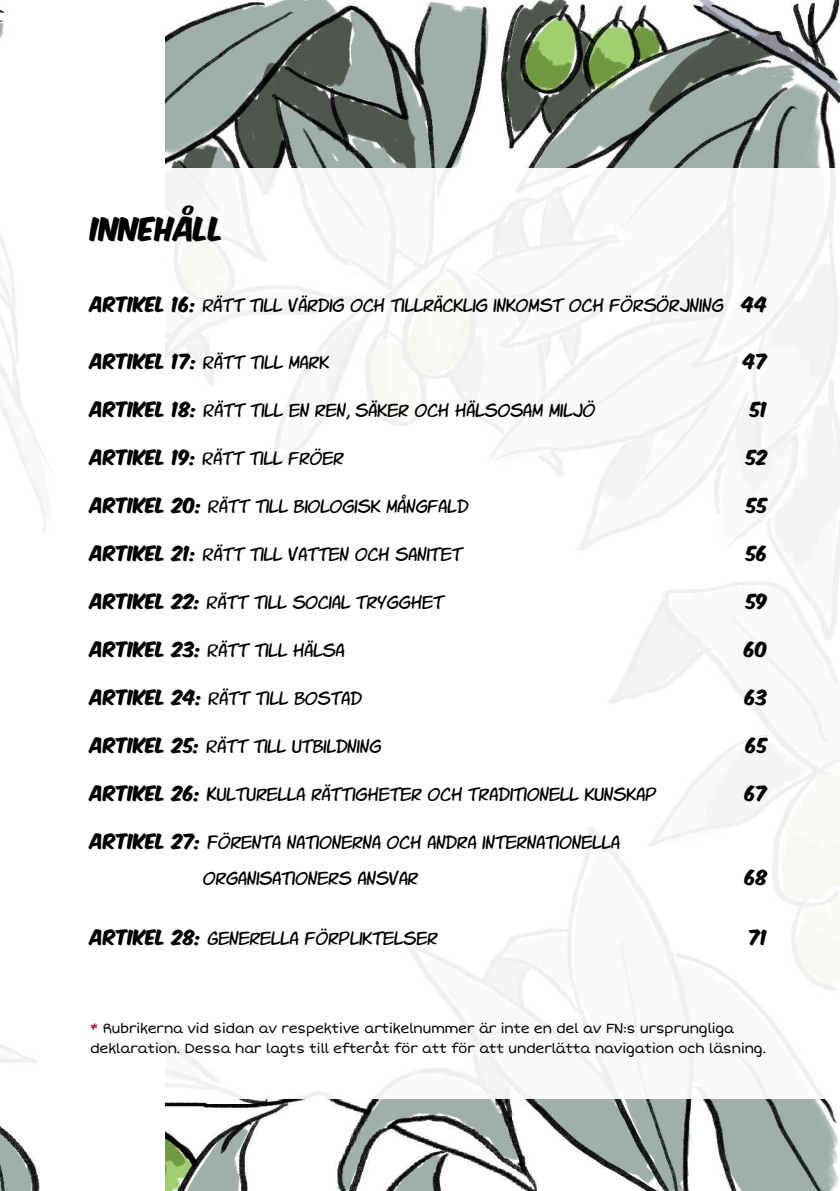
<style>
.page{position:relative;width:840px;height:1191px;background:#fff}
.page>*{position:absolute;margin:0;border:0;box-sizing:border-box;transform-origin:0 0}
.t1{font:28px "Komika Axis";color:#000}
.t2{font:18px/36px "Komika Slim";color:#000}
.t3{font:18px "Komika Axis";color:#000}
.t4{font:14px/20px "Short Stack";letter-spacing:-.04em;color:#000}
.s1{font-family:"Komika Axis"}
.s2{color:#a9132a}
</style>
<div class="page">
<img style="left:165px;top:0;width:674px;height:1191px">
<img style="left:0;top:10px;width:40px;height:1181px">
<div style="left:0;top:169px;width:839px;height:930px;background:#fff"></div>
<h1 class="t1" style="left:91px;top:214px;width:135px">INNEHÅLL</h1>
<p class="t2" style="left:90px;top:286px;width:678px"><span class="s1">ARTIKEL 16:</span> RÄTT TILL VÄRDIG OCH TILLRÄCKLIG INKOMST OCH FÖRSÖRJNING <span class="s1">44</span></p>
<p class="t2" style="left:90px;top:343px;width:240px"><span class="s1">ARTIKEL 17:</span> RÄTT TILL MARK</p>
<p class="t3" style="left:743px;top:352px;width:26px">47</p>
<p class="t2" style="left:90px;top:391px;width:506px"><span class="s1">ARTIKEL 18:</span> RÄTT TILL EN REN, SÄKER OCH HÄLSOSAM MILJÖ</p>
<p class="t3" style="left:749px;top:400px;width:19px">51</p>
<p class="t2" style="left:90px;top:439px;width:255px"><span class="s1">ARTIKEL 19:</span> RÄTT TILL FRÖER</p>
<p class="t3" style="left:745px;top:448px;width:23px">52</p>
<p class="t2" style="left:90px;top:487px;width:380px"><span class="s1">ARTIKEL 20:</span> RÄTT TILL BIOLOGISK MÅNGFALD</p>
<p class="t3" style="left:746px;top:496px;width:23px">55</p>
<p class="t2" style="left:90px;top:535px;width:373px"><span class="s1">ARTIKEL 21:</span> RÄTT TILL VATTEN OCH SANITET</p>
<p class="t3" style="left:745px;top:544px;width:23px">56</p>
<p class="t2" style="left:90px;top:583px;width:355px"><span class="s1">ARTIKEL 22:</span> RÄTT TILL SOCIAL TRYGGHET</p>
<p class="t3" style="left:745px;top:592px;width:23px">59</p>
<p class="t2" style="left:90px;top:631px;width:256px"><span class="s1">ARTIKEL 23:</span> RÄTT TILL HÄLSA</p>
<p class="t3" style="left:744px;top:640px;width:25px">60</p>
<p class="t2" style="left:90px;top:679px;width:273px"><span class="s1">ARTIKEL 24:</span> RÄTT TILL BOSTAD</p>
<p class="t3" style="left:744px;top:688px;width:24px">63</p>
<p class="t2" style="left:90px;top:727px;width:292px"><span class="s1">ARTIKEL 25:</span> RÄTT TILL UTBILDNING</p>
<p class="t3" style="left:745px;top:736px;width:23px">65</p>
<p class="t2" style="left:90px;top:775px;width:567px"><span class="s1">ARTIKEL 26:</span> KULTURELLA RÄTTIGHETER OCH TRADITIONELL KUNSKAP</p>
<p class="t3" style="left:744px;top:784px;width:24px">67</p>
<p class="t2" style="left:203px;top:823px;width:418px;text-indent:-113px"><span class="s1">ARTIKEL 27:</span> FÖRENTA NATIONERNA OCH ANDRA INTERNATIONELLA<br>ORGANISATIONERS ANSVAR</p>
<p class="t3" style="left:744px;top:868px;width:24px">68</p>
<p class="t2" style="left:90px;top:919px;width:349px"><span class="s1">ARTIKEL 28:</span> GENERELLA FÖRPLIKTELSER</p>
<p class="t3" style="left:748px;top:928px;width:20px">71</p>
<p class="t4" style="left:90px;top:1018px;width:677px"><span class="s2">*</span> Rubrikerna vid sidan av respektive artikelnummer är inte en del av FN:s ursprungliga deklaration. Dessa har lagts till efteråt för att för att underlätta navigation och läsning.</p>
</div>
